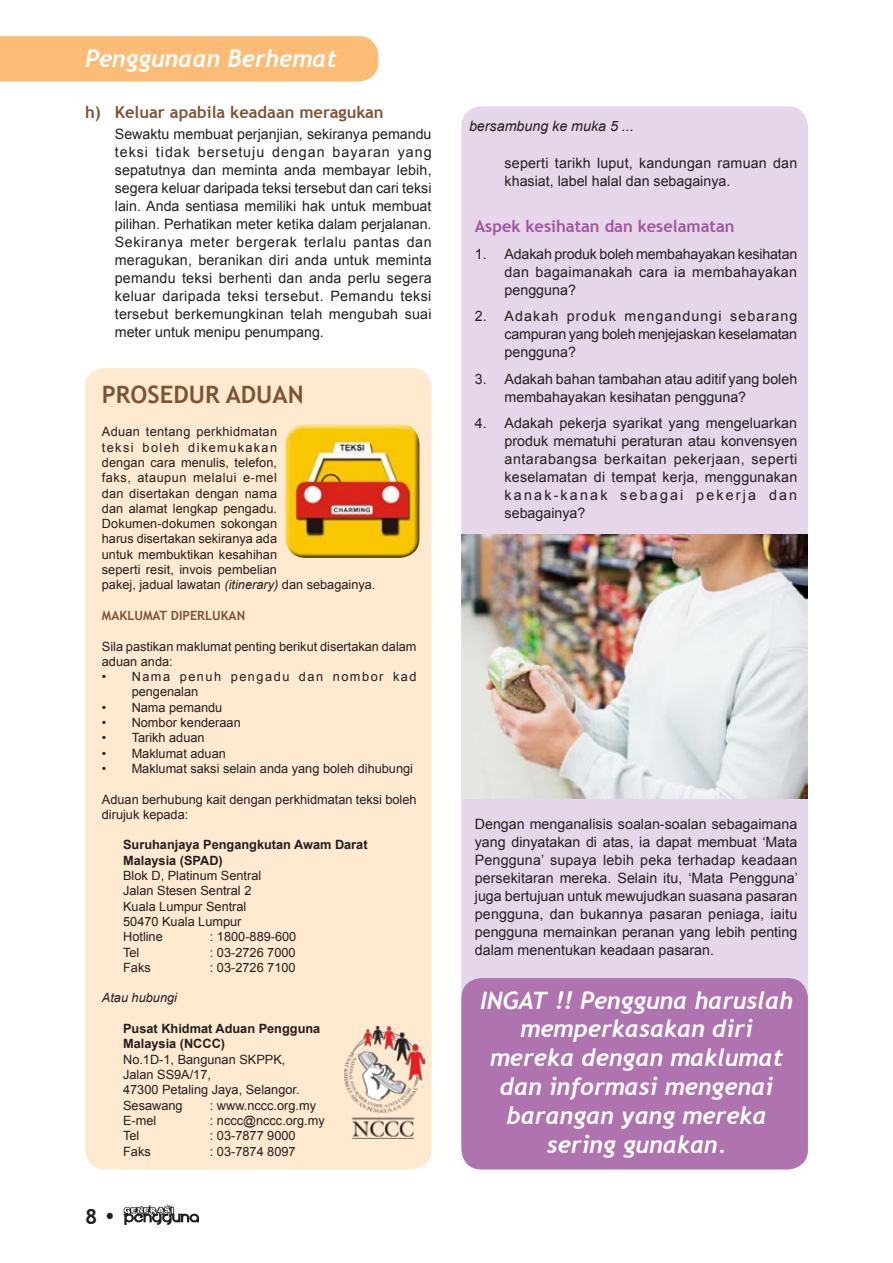
<style>
.page{position:relative;width:893px;height:1263px;background:#fff}
.page>*{position:absolute;margin:0;border:0;box-sizing:border-box;transform-origin:0 0}
.t1{font:italic 700 24px/28.8px "Trebuchet";color:#fff;text-align:center}
.t2{font:700 24px "Trebuchet MS";color:#7e5435}
.t3{font:700 21px "Trebuchet MS";color:#231f20}
.t4{font:700 16.5px "Trebuchet MS";color:#7e5435}
.t5{font:700 16.5px "Trebuchet MS";color:#a154a1}
.t6{font:14.25px/18px "Arial";color:#231f20;text-align:justify}
.t7{font:italic 14.25px "Arial";color:#231f20}
.t8{font:12.75px/15.3px "Arial";color:#231f20}
.t9{font:700 12.75px/15.3px "Arial";color:#231f20}
.t10{font:12.75px/15.3px "Arial";letter-spacing:.12em;color:#231f20}
.t11{font:700 12.75px "Trebuchet MS";color:#7e5435}
.t12{font:italic 12.75px "Arial";color:#231f20}
.s1{font-style:italic}
.s2{font-family:"Square 721 BT"}
</style>
<div class="page">
<div style="left:85px;top:368px;width:347px;height:801px;background:#ffe9d0;border-radius:20px"></div>
<div style="left:461px;top:106px;width:347px;height:1063px;background:#e5d6e9;border-radius:20px"></div>
<div style="left:461px;top:978px;width:347px;height:191px;background:#af73b0;border-radius:20px"></div>
<div style="left:0;top:36px;width:378px;height:46px;background:#fcbc76"></div>
<img style="left:461px;top:535px;width:347px;height:263px">
<img style="left:286px;top:424px;width:133px;height:134px">
<img style="left:344px;top:1027px;width:81px;height:111px">
<img style="left:123px;top:1204px;width:75px;height:20px">
<h1 class="t1" style="left:85px;top:44px;width:253px">Penggunaan Berhemat</h1>
<p class="t4" style="left:85px;top:102px;width:300px">h) Keluar apabila keadaan meragukan</p>
<p class="t6" style="left:115px;top:125px;width:318px">Sewaktu membuat perjanjian, sekiranya pemandu teksi tidak bersetuju dengan bayaran yang sepatutnya dan meminta anda membayar lebih, segera keluar daripada teksi tersebut dan cari teksi lain. Anda sentiasa memiliki hak untuk membuat pilihan. Perhatikan meter ketika dalam perjalanan.<br>Sekiranya meter bergerak terlalu pantas dan meragukan, beranikan diri anda untuk meminta pemandu teksi berhenti dan anda perlu segera keluar daripada teksi tersebut. Pemandu teksi tersebut berkemungkinan telah mengubah suai meter untuk menipu penumpang.</p>
<h1 class="t2" style="left:102px;top:379px;width:203px">PROSEDUR ADUAN</h1>
<p class="t8" style="left:102px;top:424px;width:275px">Aduan tentang perkhidmatan<br>teksi boleh dikemukakan<br>dengan cara menulis, telefon,<br>faks, ataupun melalui e-mel<br>dan disertakan dengan nama<br>dan alamat lengkap pengadu.<br>Dokumen-dokumen sokongan<br>harus disertakan sekiranya ada<br>untuk membuktikan kesahihan<br>seperti resit, invois pembelian<br>pakej, jadual lawatan <span class="s1">(itinerary)</span> dan sebagainya.</p>
<p class="t11" style="left:102px;top:607px;width:145px">MAKLUMAT DIPERLUKAN</p>
<p class="t8" style="left:102px;top:638px;width:316px">Sila pastikan maklumat penting berikut disertakan dalam aduan anda:</p>
<p class="t10" style="left:132px;top:669px;width:286px;text-indent:-30px">• Nama penuh pengadu dan nombor kad pengenalan</p>
<p class="t8" style="left:102px;top:700px;width:122px">• Nama pemandu</p>
<p class="t8" style="left:102px;top:715px;width:140px">• Nombor kenderaan</p>
<p class="t8" style="left:102px;top:730px;width:104px">• Tarikh aduan</p>
<p class="t8" style="left:102px;top:746px;width:126px">• Maklumat aduan</p>
<p class="t8" style="left:102px;top:761px;width:313px">• Maklumat saksi selain anda yang boleh dihubungi</p>
<p class="t8" style="left:102px;top:791px;width:316px">Aduan berhubung kait dengan perkhidmatan teksi boleh dirujuk kepada:</p>
<p class="t9" style="left:123px;top:838px;width:246px">Suruhanjaya Pengangkutan Awam Darat<br>Malaysia (SPAD)</p>
<p class="t8" style="left:123px;top:868px;width:140px">Blok D, Platinum Sentral<br>Jalan Stesen Sentral 2<br>Kuala Lumpur Sentral<br>50470 Kuala Lumpur<br>Hotline</p>
<p class="t8" style="left:210px;top:929px;width:88px">: 1800-889-600</p>
<p class="t8" style="left:123px;top:944px;width:18px">Tel</p>
<p class="t8" style="left:210px;top:944px;width:87px">: 03-2726 7000</p>
<p class="t8" style="left:123px;top:960px;width:29px">Faks</p>
<p class="t8" style="left:210px;top:960px;width:87px">: 03-2726 7100</p>
<p class="t12" style="left:102px;top:990px;width:77px">Atau hubungi</p>
<p class="t9" style="left:123px;top:1021px;width:199px">Pusat Khidmat Aduan Pengguna<br>Malaysia (NCCC)</p>
<p class="t8" style="left:123px;top:1052px;width:178px">No.1D-1, Bangunan SKPPK,<br>Jalan SS9A/17,<br>47300 Petaling Jaya, Selangor.<br>Sesawang</p>
<p class="t8" style="left:210px;top:1097px;width:108px">: www.nccc.org.my</p>
<p class="t8" style="left:123px;top:1113px;width:35px">E-mel</p>
<p class="t8" style="left:210px;top:1113px;width:116px">: nccc@nccc.org.my</p>
<p class="t8" style="left:123px;top:1128px;width:18px">Tel</p>
<p class="t8" style="left:210px;top:1128px;width:87px">: 03-7877 9000</p>
<p class="t8" style="left:123px;top:1143px;width:29px">Faks</p>
<p class="t8" style="left:210px;top:1143px;width:87px">: 03-7874 8097</p>
<h2 class="t3" style="left:85px;top:1203px;width:33px">8 <span class="s2">•</span></h2>
<p class="t7" style="left:469px;top:117px;width:166px">bersambung ke muka 5 ...</p>
<p class="t6" style="left:505px;top:154px;width:294px">seperti tarikh luput, kandungan ramuan dan khasiat, label halal dan sebagainya.</p>
<p class="t5" style="left:475px;top:216px;width:261px">Aspek kesihatan dan keselamatan</p>
<p class="t6" style="left:505px;top:245px;width:294px;text-indent:-30px">1. Adakah produk boleh membahayakan kesihatan dan bagaimanakah cara ia membahayakan pengguna?</p>
<p class="t6" style="left:505px;top:307px;width:294px;text-indent:-30px">2. Adakah produk mengandungi sebarang campuran yang boleh menjejaskan keselamatan pengguna?</p>
<p class="t6" style="left:505px;top:370px;width:294px;text-indent:-30px">3. Adakah bahan tambahan atau aditif yang boleh membahayakan kesihatan pengguna?</p>
<p class="t6" style="left:505px;top:414px;width:294px;text-indent:-30px">4. Adakah pekerja syarikat yang mengeluarkan produk mematuhi peraturan atau konvensyen antarabangsa berkaitan pekerjaan, seperti keselamatan di tempat kerja, menggunakan kanak-kanak sebagai pekerja dan sebagainya?</p>
<p class="t6" style="left:475px;top:815px;width:325px">Dengan menganalisis soalan-soalan sebagaimana yang dinyatakan di atas, ia dapat membuat ‘Mata Pengguna’ supaya lebih peka terhadap keadaan persekitaran mereka. Selain itu, ‘Mata Pengguna’ juga bertujuan untuk mewujudkan suasana pasaran pengguna, dan bukannya pasaran peniaga, iaitu pengguna memainkan peranan yang lebih penting dalam menentukan keadaan pasaran.</p>
<h1 class="t1" style="left:480px;top:986px;width:314px">INGAT !! Pengguna haruslah memperkasakan diri mereka dengan maklumat dan informasi mengenai barangan yang mereka sering gunakan.</h1>
</div>
